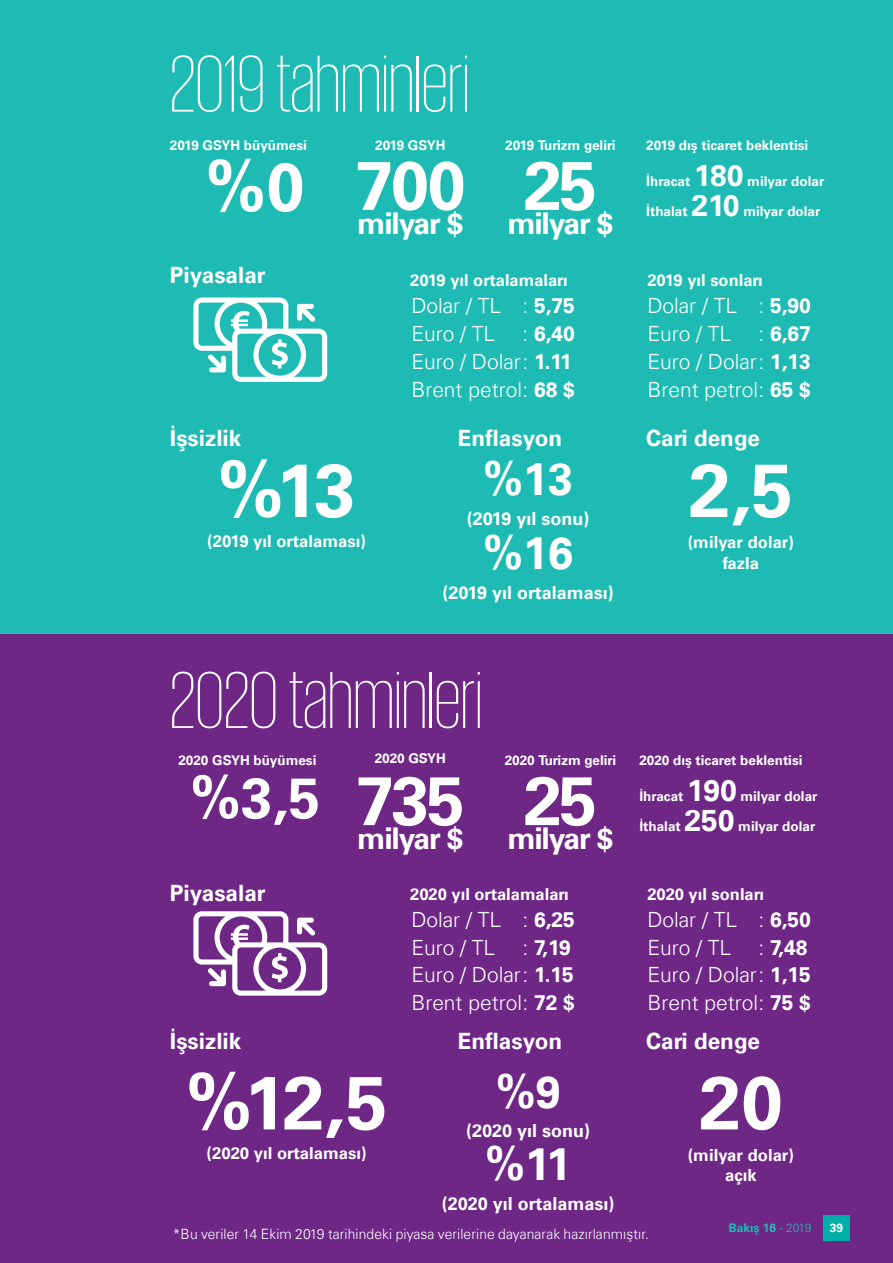
<style>
.page{position:relative;width:893px;height:1263px;background:#fff}
.page>*{position:absolute;margin:0;border:0;box-sizing:border-box;transform-origin:0 0}
.mavi_abaslik{font:200 82.5px "KPMG";color:#fff}
.Bodycopy_10pt{font:700 75px "Universfor KPMG";color:#fff}
.Bodycopy_10pt-2{font:700 68.4px "Universfor KPMG";letter-spacing:-.04em;color:#fff}
.Bodycopy_10pt-3{font:700 57px "Universfor KPMG";color:#fff}
.Bodycopy_10pt-4{font:700 45px "Universfor KPMG";color:#fff}
.Bodycopy_10pt-5{font:700 30px "Universfor KPMG";letter-spacing:-.04em;color:#fff}
.Subhead_10pt_Green{font:700 22.5px "Universfor KPMG";color:#fff}
.Bodycopy_10pt-6{font:300 21px "Universfor KPMG";color:#fff}
.Bodycopy_10pt-7{font:700 21px "Universfor KPMG";color:#fff}
.Bodycopy_10pt-8{font:700 18px "Universfor KPMG";color:#fff}
.Bodycopy_10pt-9{font:700 16.65px/20.4px "Universfor KPMG";color:#fff;text-align:center}
.Subhead_10pt_Green-2{font:700 16.5px "Universfor KPMG";color:#fff}
.Paragraph_Style_4{font:300 14.25px "Universfor KPMG";letter-spacing:.01em;color:#fff}
.Bodycopy_10pt-10{font:700 13.5px "Universfor KPMG";color:#fff}
.t1{font:700 12px "Universfor KPMG";color:#1dbbb3}
.t2{font:700 12px "Univers 65";color:#fff}
.s1{font-weight:700}
.s2{font-weight:300}
</style>
<div class="page">
<div style="left:0;top:634px;width:893px;height:629px;background:#6f2786"></div>
<div style="left:0;top:0;width:893px;height:634px;background:#1dbbb3"></div>
<svg style="left:193px;top:911px;width:134px;height:85px"></svg>
<svg style="left:193px;top:297px;width:134px;height:85px"></svg>
<div style="left:823px;top:1215px;width:27px;height:26px;background:#00afa8"></div>
<p class="mavi_abaslik" style="left:170px;top:45px;width:301px">2019 tahminleri</p>
<p class="Bodycopy_10pt-10" style="left:170px;top:137px;width:139px">2019 GSYH büyümesi</p>
<p class="Bodycopy_10pt-2" style="left:205px;top:146px;width:100px">%0</p>
<p class="Bodycopy_10pt-10" style="left:375px;top:137px;width:72px">2019 GSYH</p>
<p class="Bodycopy_10pt-2" style="left:355px;top:145px;width:112px">700</p>
<p class="Bodycopy_10pt-5" style="left:357px;top:205px;width:108px">milyar $</p>
<p class="Bodycopy_10pt-10" style="left:505px;top:137px;width:112px">2019 Turizm geliri</p>
<p class="Bodycopy_10pt-2" style="left:524px;top:145px;width:75px">25</p>
<p class="Bodycopy_10pt-5" style="left:507px;top:205px;width:108px">milyar $</p>
<p class="Bodycopy_10pt-10" style="left:646px;top:137px;width:164px">2019 dış ticaret beklentisi</p>
<p class="Bodycopy_10pt-10" style="left:646px;top:173px;width:46px">İhracat</p>
<p class="Bodycopy_10pt-5" style="left:694px;top:157px;width:51px">180</p>
<p class="Bodycopy_10pt-10" style="left:747px;top:173px;width:79px">milyar dolar</p>
<p class="Bodycopy_10pt-10" style="left:646px;top:203px;width:43px">İthalat</p>
<p class="Bodycopy_10pt-5" style="left:691px;top:187px;width:50px">210</p>
<p class="Bodycopy_10pt-10" style="left:743px;top:203px;width:79px">milyar dolar</p>
<p class="Subhead_10pt_Green" style="left:170px;top:261px;width:97px">Piyasalar</p>
<p class="Subhead_10pt_Green" style="left:170px;top:424px;width:73px">İşsizlik</p>
<p class="Bodycopy_10pt" style="left:217px;top:446px;width:140px">%13</p>
<p class="Bodycopy_10pt-9" style="left:207px;top:531px;width:160px">(2019 yıl ortalaması)</p>
<p class="Subhead_10pt_Green-2" style="left:410px;top:270px;width:159px">2019 yıl ortalamaları</p>
<p class="Subhead_10pt_Green-2" style="left:647px;top:270px;width:117px">2019 yıl sonları</p>
<p class="Bodycopy_10pt-6" style="left:411px;top:293px;width:165px">Dolar / TL : <span class="s1">5,75</span></p>
<p class="Bodycopy_10pt-6" style="left:411px;top:321px;width:85px">Euro / TL</p>
<p class="Bodycopy_10pt-7" style="left:522px;top:321px;width:54px"><span class="s2">:</span> 6,40</p>
<p class="Bodycopy_10pt-6" style="left:411px;top:348px;width:162px">Euro / Dolar: <span class="s1">1.11</span></p>
<p class="Bodycopy_10pt-6" style="left:411px;top:376px;width:165px">Brent petrol: <span class="s1">68 $</span></p>
<p class="Subhead_10pt_Green" style="left:458px;top:424px;width:106px">Enflasyon</p>
<p class="Bodycopy_10pt-4" style="left:483px;top:453px;width:92px">%13</p>
<p class="Bodycopy_10pt-8" style="left:467px;top:508px;width:124px">(2019 yıl sonu)</p>
<p class="Bodycopy_10pt-4" style="left:483px;top:527px;width:92px">%16</p>
<p class="Bodycopy_10pt-8" style="left:442px;top:582px;width:173px">(2019 yıl ortalaması)</p>
<p class="Bodycopy_10pt-6" style="left:647px;top:293px;width:165px">Dolar / TL : <span class="s1">5,90</span></p>
<p class="Bodycopy_10pt-6" style="left:647px;top:321px;width:85px">Euro / TL</p>
<p class="Bodycopy_10pt-7" style="left:758px;top:321px;width:54px"><span class="s2">:</span> 6,67</p>
<p class="Bodycopy_10pt-6" style="left:647px;top:348px;width:165px">Euro / Dolar: <span class="s1">1,13</span></p>
<p class="Bodycopy_10pt-6" style="left:647px;top:376px;width:165px">Brent petrol: <span class="s1">65 $</span></p>
<p class="Subhead_10pt_Green" style="left:646px;top:424px;width:115px">Cari denge</p>
<p class="Bodycopy_10pt" style="left:689px;top:446px;width:106px">2,5</p>
<p class="Bodycopy_10pt-9" style="left:688px;top:532px;width:108px">(milyar dolar) fazla</p>
<p class="mavi_abaslik" style="left:170px;top:661px;width:314px">2020 tahminleri</p>
<p class="Bodycopy_10pt-10" style="left:178px;top:752px;width:140px">2020 GSYH büyümesi</p>
<p class="Bodycopy_10pt-10" style="left:375px;top:750px;width:73px">2020 GSYH</p>
<p class="Bodycopy_10pt-3" style="left:190px;top:764px;width:131px">%3,5</p>
<p class="Bodycopy_10pt-2" style="left:356px;top:760px;width:110px">735</p>
<p class="Bodycopy_10pt-5" style="left:357px;top:821px;width:108px">milyar $</p>
<p class="Bodycopy_10pt-10" style="left:505px;top:752px;width:113px">2020 Turizm geliri</p>
<p class="Bodycopy_10pt-2" style="left:524px;top:760px;width:75px">25</p>
<p class="Bodycopy_10pt-5" style="left:507px;top:821px;width:108px">milyar $</p>
<p class="Bodycopy_10pt-10" style="left:639px;top:752px;width:165px">2020 dış ticaret beklentisi</p>
<p class="Bodycopy_10pt-10" style="left:639px;top:788px;width:46px">İhracat</p>
<p class="Bodycopy_10pt-5" style="left:687px;top:772px;width:51px">190</p>
<p class="Bodycopy_10pt-10" style="left:740px;top:788px;width:79px">milyar dolar</p>
<p class="Bodycopy_10pt-10" style="left:639px;top:818px;width:43px">İthalat</p>
<p class="Bodycopy_10pt-5" style="left:684px;top:802px;width:52px">250</p>
<p class="Bodycopy_10pt-10" style="left:738px;top:818px;width:79px">milyar dolar</p>
<p class="Subhead_10pt_Green" style="left:170px;top:880px;width:97px">Piyasalar</p>
<p class="Subhead_10pt_Green-2" style="left:410px;top:884px;width:160px">2020 yıl ortalamaları</p>
<p class="Subhead_10pt_Green-2" style="left:647px;top:884px;width:118px">2020 yıl sonları</p>
<p class="Bodycopy_10pt-6" style="left:411px;top:906px;width:165px">Dolar / TL : <span class="s1">6,25</span></p>
<p class="Bodycopy_10pt-6" style="left:411px;top:934px;width:85px">Euro / TL</p>
<p class="Bodycopy_10pt-7" style="left:522px;top:934px;width:50px"><span class="s2">:</span> 7,19</p>
<p class="Bodycopy_10pt-6" style="left:411px;top:962px;width:164px">Euro / Dolar: <span class="s1">1.15</span></p>
<p class="Bodycopy_10pt-6" style="left:411px;top:990px;width:165px">Brent petrol: <span class="s1">72 $</span></p>
<p class="Bodycopy_10pt-6" style="left:647px;top:906px;width:165px">Dolar / TL : <span class="s1">6,50</span></p>
<p class="Bodycopy_10pt-6" style="left:647px;top:934px;width:85px">Euro / TL</p>
<p class="Bodycopy_10pt-7" style="left:758px;top:934px;width:50px"><span class="s2">:</span> 7,48</p>
<p class="Bodycopy_10pt-6" style="left:647px;top:962px;width:165px">Euro / Dolar: <span class="s1">1,15</span></p>
<p class="Bodycopy_10pt-6" style="left:647px;top:990px;width:165px">Brent petrol: <span class="s1">75 $</span></p>
<p class="Subhead_10pt_Green" style="left:170px;top:1028px;width:73px">İşsizlik</p>
<p class="Subhead_10pt_Green" style="left:458px;top:1028px;width:106px">Enflasyon</p>
<p class="Subhead_10pt_Green" style="left:646px;top:1028px;width:115px">Cari denge</p>
<p class="Bodycopy_10pt" style="left:186px;top:1058px;width:203px">%12,5</p>
<p class="Bodycopy_10pt-9" style="left:207px;top:1143px;width:161px">(2020 yıl ortalaması)</p>
<p class="Bodycopy_10pt-4" style="left:496px;top:1065px;width:67px">%9</p>
<p class="Bodycopy_10pt-8" style="left:466px;top:1120px;width:126px">(2020 yıl sonu)</p>
<p class="Bodycopy_10pt-4" style="left:485px;top:1137px;width:87px">%11</p>
<p class="Bodycopy_10pt-8" style="left:442px;top:1193px;width:174px">(2020 yıl ortalaması)</p>
<p class="Bodycopy_10pt" style="left:699px;top:1058px;width:85px">20</p>
<p class="Bodycopy_10pt-9" style="left:688px;top:1145px;width:108px">(milyar dolar) açık</p>
<p class="Paragraph_Style_4" style="left:173px;top:1225px;width:478px">*Bu veriler 14 Ekim 2019 tarihindeki piyasa verilerine dayanarak hazırlanmıştır.</p>
<p class="t1" style="left:729px;top:1220px;width:84px">Bakış 16 <span class="s2">- 2019</span></p>
<p class="t2" style="left:830px;top:1220px;width:15px">39</p>
</div>
